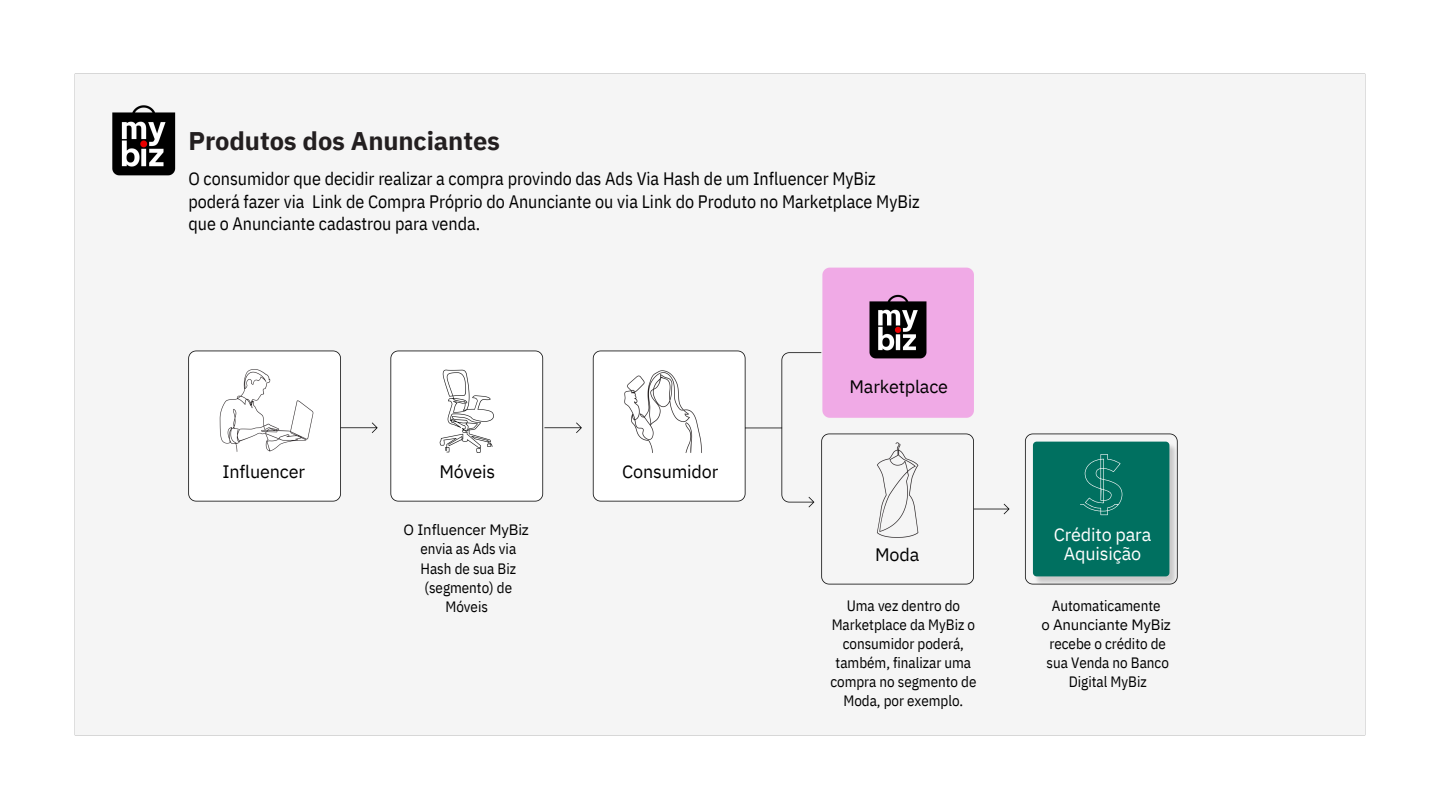
<style>
.page{position:relative;width:1440px;height:810px;background:#fff}
.page>*{position:absolute;margin:0;border:0;box-sizing:border-box;transform-origin:0 0}
.t1{font:700 25.5px "IBM Plex Sans";letter-spacing:-.005em;color:#231f20}
.t2{font:18px/22.5px "IBM Plex Sans Cond";color:#000}
.t3{font:18px "IBM Plex Sans";letter-spacing:-.01em;color:#000}
.t4{font:18px/19.1px "IBM Plex Sans";letter-spacing:-.01em;color:#fff;text-align:center}
.t5{font:15px/19.1px "IBM Plex Sans Cond";color:#000;text-align:center}
.t6{font:15px "IBM Plex Sans";letter-spacing:-.01em;color:#000}
</style>
<div class="page">
<img style="left:74px;top:73px;width:1292px;height:663px">
<img style="left:1034px;top:444px;width:144px;height:142px">
<div style="left:1033px;top:442px;width:136px;height:134px;background:#007060;border-radius:4px"></div>
<svg style="left:1080px;top:454px;width:42px;height:61px"></svg>
<h2 class="t1" style="left:188px;top:124px;width:313px">Produtos dos Anunciantes</h2>
<h2 class="t2" style="left:188px;top:167px;width:733px">O consumidor que decidir realizar a compra provindo das Ads Via Hash de um Influencer MyBiz poderá fazer via Link de Compra Próprio do Anunciante ou via Link do Produto no Marketplace MyBiz que o Anunciante cadastrou para venda.</h2>
<h2 class="t3" style="left:223px;top:459px;width:84px">Influencer</h2>
<h2 class="t3" style="left:439px;top:459px;width:57px">Móveis</h2>
<h2 class="t3" style="left:622px;top:459px;width:98px">Consumidor</h2>
<p class="t6" style="left:404px;top:520px;width:127px">O Influencer MyBiz</p>
<h2 class="t5" style="left:420px;top:539px;width:97px">envia as Ads via<br>Hash de sua Biz (segmento) de<br>Móveis</h2>
<p class="t3" style="left:850px;top:374px;width:100px">Marketplace</p>
<p class="t3" style="left:875px;top:542px;width:46px">Moda</p>
<h2 class="t4" style="left:1054px;top:525px;width:99px">Crédito para<br>Aquisição</h2>
<p class="t5" style="left:830px;top:595px;width:148px">Uma vez dentro do<br>Marketplace da MyBiz o consumidor poderá, também, finalizar uma compra no segmento de<br>Moda, por exemplo.</p>
<p class="t5" style="left:1052px;top:595px;width:110px">Automaticamente</p>
<p class="t6" style="left:1041px;top:614px;width:131px">o Anunciante MyBiz</p>
<p class="t5" style="left:1047px;top:634px;width:124px">recebe o crédito de sua Venda no Banco<br>Digital MyBiz</p>
</div>
